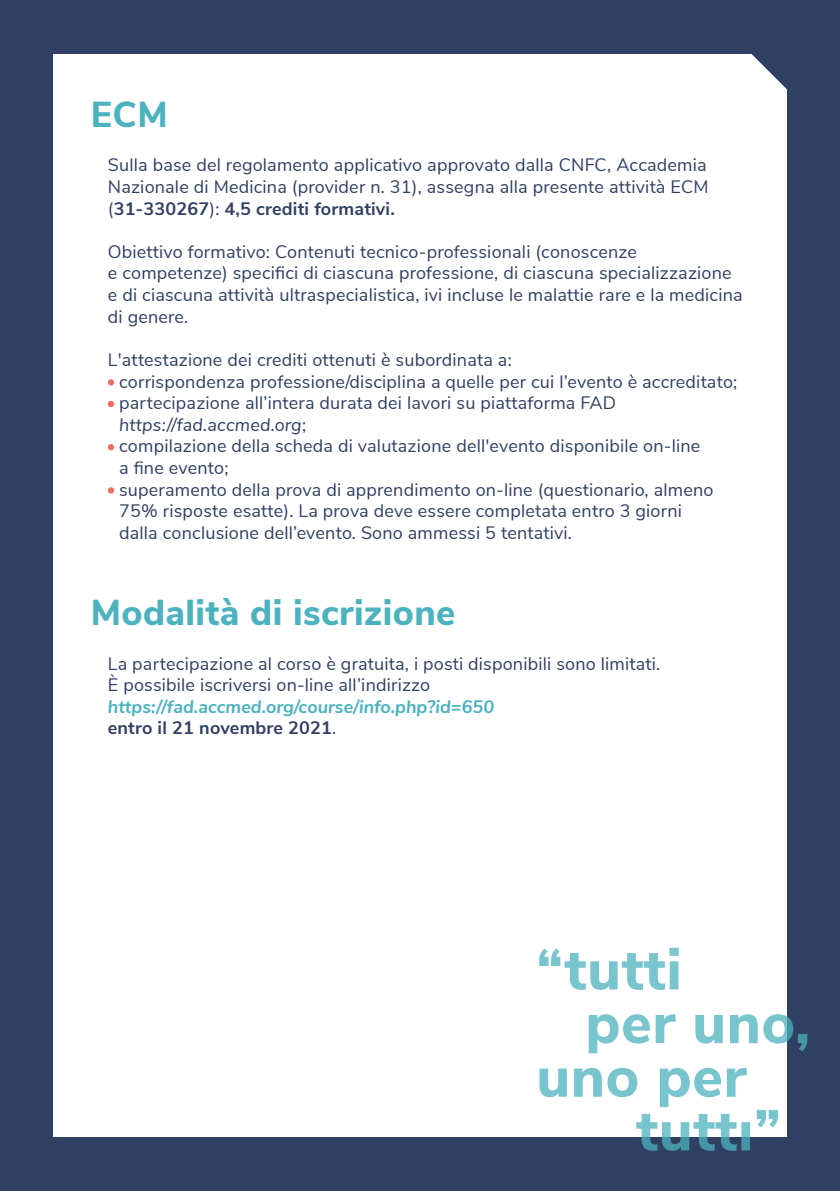
<style>
.page{position:relative;width:840px;height:1191px;background:#fff}
.page>*{position:absolute;margin:0;border:0;box-sizing:border-box;transform-origin:0 0}
.t1{font:800 36px "Nunito Sans";letter-spacing:.01em;color:#4cb2be}
.t2{font:18px/21.6px "Nunito Sans";letter-spacing:.01em;color:#304062}
.t3{font:italic 700 18px/21.6px "Nunito Sans";color:#4cb2be}
.s1{font-weight:700}
.s2{font-style:italic}
.s3{font-style:normal;color:#304062}
.s4{font-weight:400;font-style:normal;color:#304062}
</style>
<div class="page">
<div style="left:0;top:0;width:839px;height:1191px;background:#304062"></div>
<div style="left:53px;top:54px;width:733px;height:1082px;background:#fff"></div>
<svg style="left:539px;top:1067px;width:238px;height:83px"></svg>
<svg style="left:588px;top:1014px;width:218px;height:39px"></svg>
<svg style="left:539px;top:947px;width:139px;height:43px"></svg>
<svg style="left:751px;top:54px;width:36px;height:45px"></svg>
<svg style="left:108px;top:379px;width:6px;height:6px"></svg>
<svg style="left:108px;top:401px;width:6px;height:6px"></svg>
<svg style="left:108px;top:444px;width:6px;height:6px"></svg>
<svg style="left:108px;top:487px;width:6px;height:6px"></svg>
<h1 class="t1" style="left:91px;top:88px;width:78px">ECM</h1>
<p class="t2" style="left:108px;top:153px;width:602px;text-align:justify">Sulla base del regolamento applicativo approvato dalla CNFC, Accademia Nazionale di Medicina (provider n. 31), assegna alla presente attività ECM (<span class="s1">31-330267</span>): <span class="s1">4,5 crediti formativi.</span></p>
<p class="t2" style="left:108px;top:240px;width:636px">Obiettivo formativo: Contenuti tecnico-professionali (conoscenze<br>e competenze) specifici di ciascuna professione, di ciascuna specializzazione e di ciascuna attività ultraspecialistica, ivi incluse le malattie rare e la medicina di genere.</p>
<p class="t2" style="left:119px;top:348px;width:619px;text-indent:-11px">L'attestazione dei crediti ottenuti è subordinata a:<br>corrispondenza professione/disciplina a quelle per cui l’evento è accreditato; partecipazione all’intera durata dei lavori su piattaforma FAD <span class="s2">https://fad.accmed.org</span>;<br>compilazione della scheda di valutazione dell'evento disponibile on-line<br>a fine evento;<br>superamento della prova di apprendimento on-line (questionario, almeno 75% risposte esatte). La prova deve essere completata entro 3 giorni<br>dalla conclusione dell’evento. Sono ammessi 5 tentativi.</p>
<h1 class="t1" style="left:91px;top:586px;width:366px">Modalità di iscrizione</h1>
<p class="t2" style="left:108px;top:651px;width:553px">La partecipazione al corso è gratuita, i posti disponibili sono limitati.<br>È possibile iscriversi on-line all’indirizzo</p>
<p class="t3" style="left:108px;top:694px;width:387px">https://fad.accmed.org/course/info.php?id=650 <span class="s3">entro il 21 novembre 2021</span><span class="s4">.</span></p>
</div>
